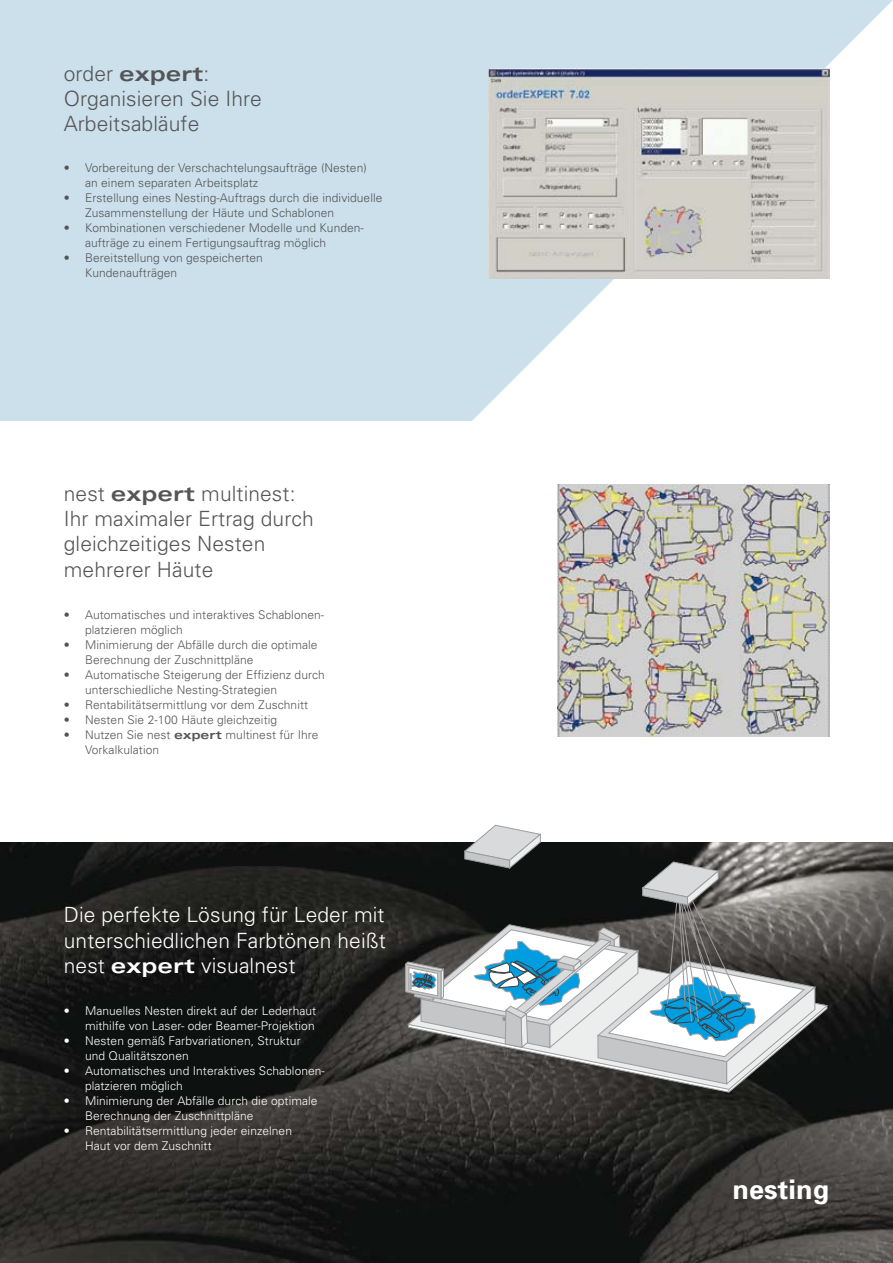
<style>
.page{position:relative;width:893px;height:1263px;background:#fff}
.page>*{position:absolute;margin:0;border:0;box-sizing:border-box;transform-origin:0 0}
.t1{font:700 27px "Univers";letter-spacing:.005em;color:#fff}
.t2{font:300 21px/25.2px "Univers";letter-spacing:.005em;color:#555557}
.t3{font:300 21px/25.2px "Univers";letter-spacing:.005em;color:#fff;text-align:justify}
.t4{font:300 12px/15px "Univers";letter-spacing:.005em;color:#555557}
.t5{font:300 12px/15px "Univers";letter-spacing:.005em;color:#fff}
.s1{font-weight:700;font-stretch:expanded}
</style>
<div class="page">
<div style="left:0;top:0;width:893px;height:421px;background:#cbe0eb"></div>
<svg style="left:472px;top:0;width:421px;height:421px;fill:#fff"></svg>
<img style="left:0;top:842px;width:893px;height:421px">
<img style="left:557px;top:484px;width:272px;height:253px">
<svg style="left:815px;top:940px;width:13px;height:150px;background:#2c2c2a"></svg>
<svg style="left:405px;top:825px;width:410px;height:267px"></svg>
<img style="left:489px;top:69px;width:340px;height:210px">
<h2 class="t2" style="left:64px;top:61px;width:200px">order <span class="s1">expert</span>:<br>Organisieren Sie Ihre<br>Arbeitsabläufe</h2>
<p class="t4" style="left:85px;top:160px;width:283px;text-indent:-21px">• Vorbereitung der Verschachtelungsaufträge (Nesten) an einem separaten Arbeitsplatz</p>
<p class="t4" style="left:85px;top:190px;width:299px;text-indent:-21px">• Erstellung eines Nesting-Auftrags durch die individuelle<br>Zusammenstellung der Häute und Schablonen</p>
<p class="t4" style="left:85px;top:220px;width:280px;text-indent:-21px">• Kombinationen verschiedener Modelle und Kunden&shy;aufträge zu einem Fertigungsauftrag möglich</p>
<p class="t4" style="left:85px;top:250px;width:179px;text-indent:-21px">• Bereitstellung von gespeicherten<br>Kundenaufträgen</p>
<h2 class="t2" style="left:64px;top:481px;width:251px">nest <span class="s1">expert</span> multinest:<br>Ihr maximaler Ertrag durch gleichzeitiges Nesten mehrerer Häute</h2>
<p class="t4" style="left:85px;top:607px;width:241px;text-indent:-21px">• Automatisches und interaktives Schablonen&shy;platzieren möglich</p>
<p class="t4" style="left:85px;top:637px;width:234px;text-indent:-21px">• Minimierung der Abfälle durch die optimale<br>Berechnung der Zuschnittpläne</p>
<p class="t4" style="left:85px;top:667px;width:241px;text-indent:-21px">• Automatische Steigerung der Effizienz durch unterschiedliche Nesting-Strategien</p>
<p class="t4" style="left:64px;top:697px;width:246px">• Rentabilitätsermittlung vor dem Zuschnitt</p>
<p class="t4" style="left:64px;top:712px;width:215px">• Nesten Sie 2-100 Häute gleichzeitig</p>
<p class="t4" style="left:85px;top:727px;width:235px;text-indent:-21px">• Nutzen Sie nest <span class="s1">expert</span> multinest für Ihre<br>Vorkalkulation</p>
<h2 class="t3" style="left:64px;top:902px;width:323px">Die perfekte Lösung für Leder mit unterschiedlichen Farbtönen heißt nest <span class="s1">expert</span> visualnest</h2>
<p class="t5" style="left:64px;top:1003px;width:254px;text-align:right">• Manuelles Nesten direkt auf der Lederhaut mithilfe von Laser- oder Beamer-Projektion</p>
<p class="t5" style="left:85px;top:1033px;width:217px;text-indent:-21px">• Nesten gemäß Farbvariationen, Struktur und Qualitätszonen</p>
<p class="t5" style="left:85px;top:1063px;width:241px;text-indent:-21px">• Automatisches und Interaktives Schablonen&shy;platzieren möglich</p>
<p class="t5" style="left:85px;top:1093px;width:234px;text-indent:-21px">• Minimierung der Abfälle durch die optimale<br>Berechnung der Zuschnittpläne</p>
<p class="t5" style="left:85px;top:1123px;width:209px;text-indent:-21px">• Rentabilitätsermittlung jeder einzelnen<br>Haut vor dem Zuschnitt</p>
<h1 class="t1" style="left:732px;top:1173px;width:98px">nesting</h1>
</div>
